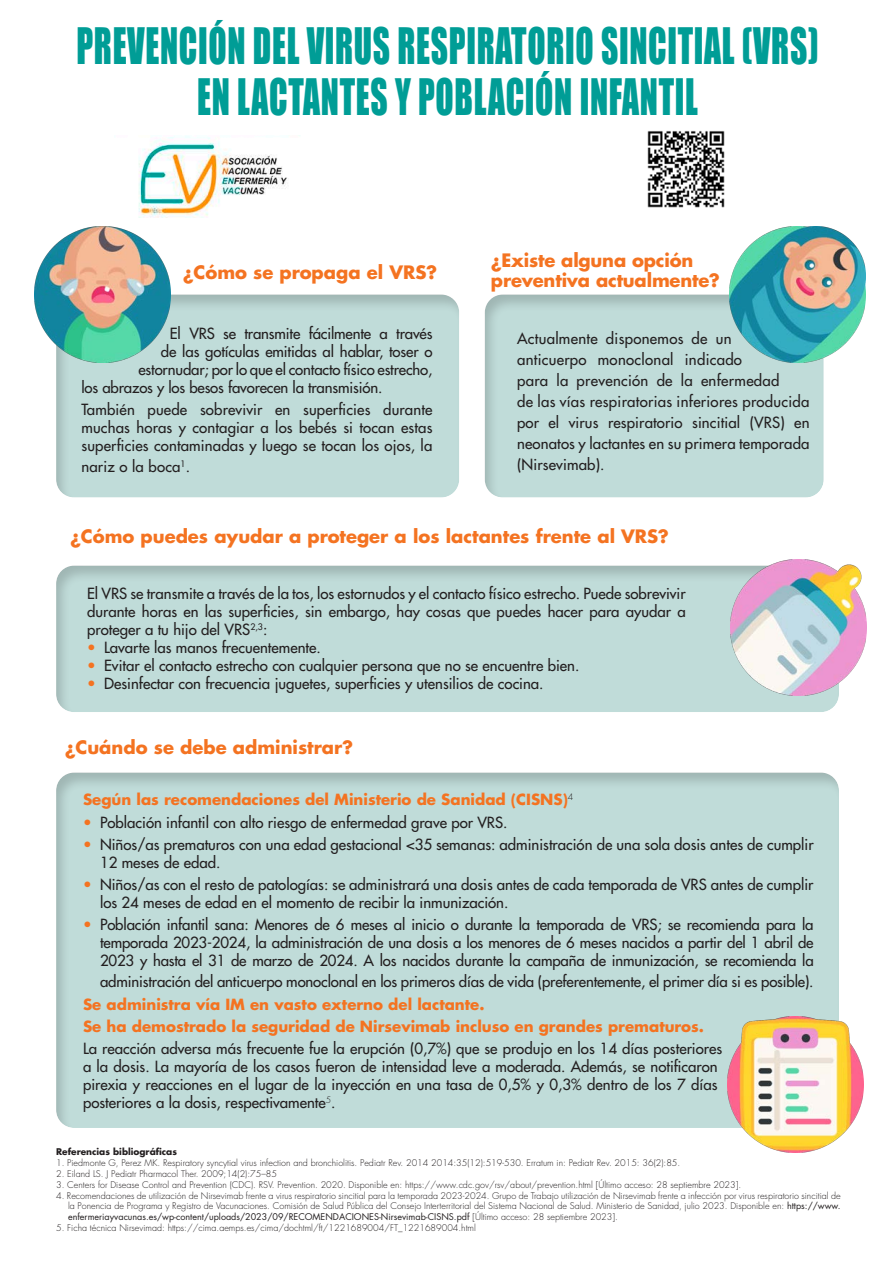
<style>
.page{position:relative;width:893px;height:1263px;background:#fff}
.page>*{position:absolute;margin:0;border:0;box-sizing:border-box;transform-origin:0 0}
.t1{font:46.2px/51px "Impact";letter-spacing:.02em;color:#009d96;text-align:center;scale:.73 1}
.t2{font:700 18px/19.5px "Futura Std";color:#f47321}
.t3{font:500 15px/18px "Futura Std";color:#231f20;text-align:justify}
.t4{font:500 15px/21px "Futura Std";letter-spacing:.02em;color:#231f20}
.t5{font:700 15px "Futura Std";color:#f47321}
.t6{font:300 9px/10.8px "Futura Std";color:#231f20;text-align:justify}
.t7{font:700 9px "Futura Std";color:#231f20}
.s1{color:#f47321}
.s2{font-weight:400}
</style>
<div class="page">
<div style="left:53px;top:565px;width:786px;height:150px;background:#231f20;opacity:.2"></div>
<div style="left:482px;top:294px;width:342px;height:205px;background:#231f20;opacity:.2"></div>
<div style="left:53px;top:294px;width:407px;height:205px;background:#231f20;opacity:.2"></div>
<img style="left:647px;top:131px;width:78px;height:77px">
<img style="left:138px;top:135px;width:162px;height:83px">
<div style="left:53px;top:772px;width:786px;height:357px;background:#c0dcd9"></div>
<img style="left:35px;top:226px;width:136px;height:136px">
<img style="left:729px;top:226px;width:136px;height:136px">
<img style="left:731px;top:559px;width:136px;height:137px">
<img style="left:727px;top:1016px;width:136px;height:136px">
<p class="t1" style="left:76px;top:19px;width:1018px">PREVENCIÓN DEL VIRUS RESPIRATORIO SINCITIAL (VRS)<br>EN LACTANTES Y POBLACIÓN INFANTIL</p>
<p class="t2" style="left:183px;top:262px;width:256px">¿Cómo se propaga el VRS?</p>
<p class="t3" style="left:170px;top:324px;width:264px">El VRS se transmite fácilmente a través</p>
<p class="t3" style="left:161px;top:342px;width:273px">de las gotículas emitidas al hablar, toser o</p>
<p class="t3" style="left:138px;top:360px;width:295px">estornudar; por lo que el contacto físico estrecho,</p>
<p class="t3" style="left:81px;top:378px;width:302px">los abrazos y los besos favorecen la transmisión.</p>
<p class="t3" style="left:81px;top:401px;width:353px">También puede sobrevivir en superficies durante muchas horas y contagiar a los bebés si tocan estas superficies contaminadas y luego se tocan los ojos, la</p>
<p class="t3" style="left:81px;top:458px;width:110px">nariz o la boca<sup>1</sup>.</p>
<p class="t2" style="left:491px;top:251px;width:230px">¿Existe alguna opción preventiva actualmente?</p>
<p class="t4" style="left:517px;top:328px;width:294px">Actualmente disponemos de un<br>anticuerpo monoclonal indicado<br>para la prevención de la enfermedad<br>de las vías respiratorias inferiores producida por el virus respiratorio sincitial (VRS) en neonatos y lactantes en su primera temporada (Nirsevimab).</p>
<p class="t2" style="left:70px;top:526px;width:600px">¿Cómo puedes ayudar a proteger a los lactantes frente al VRS?</p>
<p class="t3" style="left:87px;top:584px;width:600px">El VRS se transmite a través de la tos, los estornudos y el contacto físico estrecho. Puede sobrevivir durante horas en las superficies, sin embargo, hay cosas que puedes hacer para ayudar a proteger a tu hijo del VRS<sup>2,3</sup>:</p>
<p class="t3" style="left:87px;top:638px;width:235px"><span class="s1">•</span> Lavarte las manos frecuentemente.</p>
<p class="t3" style="left:87px;top:656px;width:494px"><span class="s1">•</span> Evitar el contacto estrecho con cualquier persona que no se encuentre bien.</p>
<p class="t3" style="left:87px;top:674px;width:458px"><span class="s1">•</span> Desinfectar con frecuencia juguetes, superficies y utensilios de cocina.</p>
<p class="t2" style="left:65px;top:737px;width:290px">¿Cuándo se debe administrar?</p>
<p class="t5" style="left:83px;top:790px;width:492px">Según las recomendaciones del Ministerio de Sanidad (CISNS)<sup>4</sup></p>
<p class="t3" style="left:83px;top:813px;width:426px"><span class="s1">•</span> Población infantil con alto riesgo de enfermedad grave por VRS.</p>
<p class="t3" style="left:100px;top:835px;width:715px;text-indent:-17px"><span class="s1">•</span> Niños/as prematuros con una edad gestacional &lt;35 semanas: administración de una sola dosis antes de cumplir<br>12 meses de edad.</p>
<p class="t3" style="left:100px;top:876px;width:715px;text-indent:-17px"><span class="s1">•</span> Niños/as con el resto de patologías: se administrará una dosis antes de cada temporada de VRS antes de cumplir los 24 meses de edad en el momento de recibir la inmunización.</p>
<p class="t3" style="left:100px;top:916px;width:715px;text-indent:-17px"><span class="s1">•</span> Población infantil sana: Menores de 6 meses al inicio o durante la temporada de VRS; se recomienda para la temporada 2023-2024, la administración de una dosis a los menores de 6 meses nacidos a partir del 1 abril de 2023 y hasta el 31 de marzo de 2024. A los nacidos durante la campaña de inmunización, se recomienda la</p>
<p class="t3" style="left:100px;top:973px;width:715px">administración del anticuerpo monoclonal en los primeros días de vida (preferentemente, el primer día si es posible).</p>
<p class="t5" style="left:83px;top:994px;width:403px">Se administra vía IM en vasto externo del lactante.</p>
<p class="t5" style="left:83px;top:1016px;width:622px">Se ha demostrado la seguridad de Nirsevimab incluso en grandes prematuros.</p>
<p class="t3" style="left:83px;top:1040px;width:641px;text-align:left">La reacción adversa más frecuente fue la erupción (0,7%) que se produjo en los 14 días posteriores a la dosis. La mayoría de los casos fueron de intensidad leve a moderada. Además, se notificaron pirexia y reacciones en el lugar de la inyección en una tasa de 0,5% y 0,3% dentro de los 7 días posteriores a la dosis, respectivamente<sup>5</sup>.</p>
<p class="t7" style="left:56px;top:1146px;width:122px">Referencias bibliográficas</p>
<p class="t6" style="left:56px;top:1158px;width:626px">1. Piedmonte G, Perez MK. Respiratory syncytial virus infection and bronchiolitis. Pediatr Rev. 2014 2014:35(12):519-530. Erratum in: Pediatr Rev. 2015: 36(2):85.</p>
<p class="t6" style="left:56px;top:1168px;width:222px">2. Eiland LS. J Pediatr Pharmacol Ther. 2009;14(2):75–85</p>
<p class="t6" style="left:56px;top:1179px;width:687px">3. Centers for Disease Control and Prevention (CDC). RSV. Prevention. 2020. Disponible en: https://www.cdc.gov/rsv/about/prevention.html [Último acceso: 28 septiembre 2023].</p>
<p class="t6" style="left:68px;top:1190px;width:774px;text-indent:-12px">4. Recomendaciones de utilización de Nirsevimab frente a virus respiratorio sincitial para la temporada 2023-2024. Grupo de Trabajo utilización de Nirsevimab frente a infección por virus respiratorio sincitial de la Ponencia de Programa y Registro de Vacunaciones. Comisión de Salud Pública del Consejo Interterritorial del Sistema Nacional de Salud. Ministerio de Sanidad, julio 2023. Disponible en: <span class="s2">https://www. enfermeriayvacunas.es/wp-content/uploads/2023/09/RECOMENDACIONES-Nirsevimab-CISNS.pdf</span> [Último acceso: 28 septiembre 2023].</p>
<p class="t6" style="left:56px;top:1222px;width:421px">5. Ficha técnica Nirsevimad: https://cima.aemps.es/cima/dochtml/ft/1221689004/FT_1221689004.html</p>
</div>
